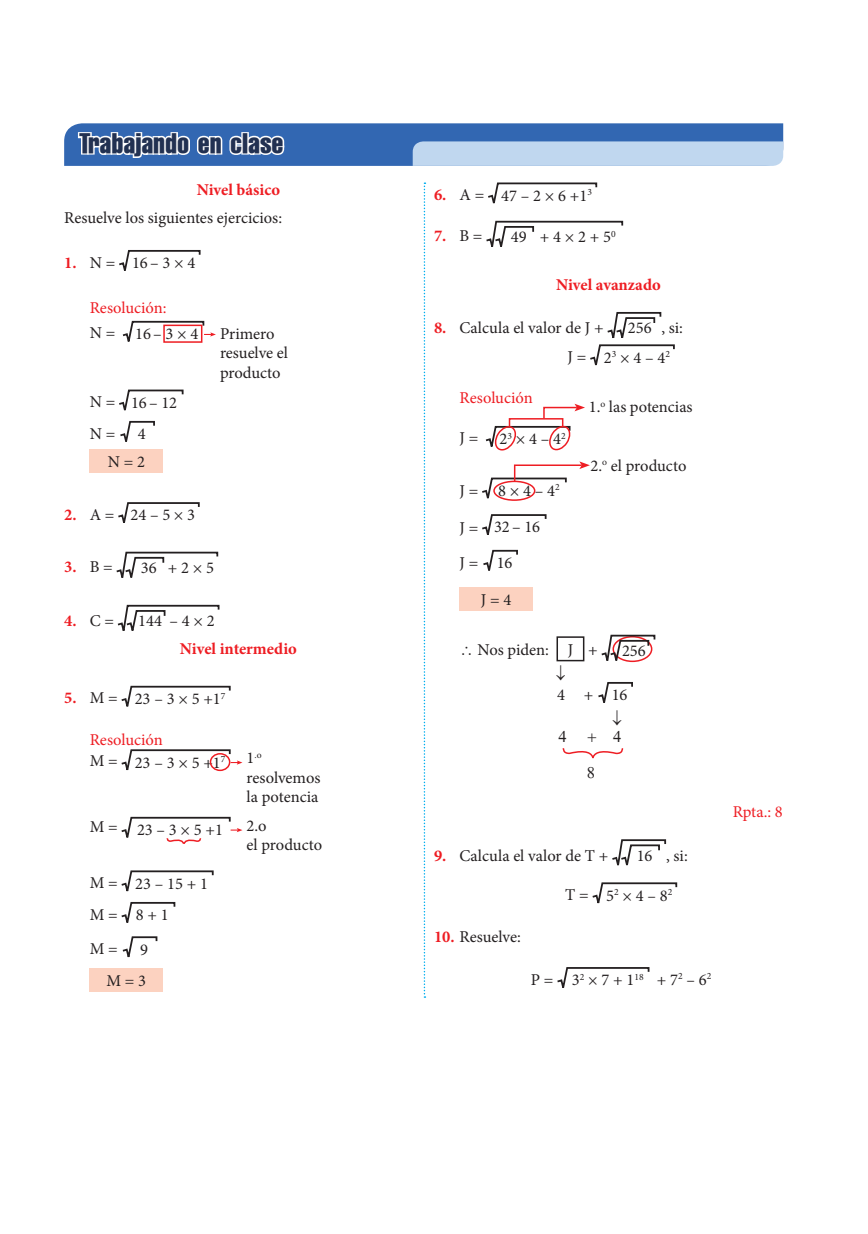
<style>
.page{position:relative;width:868px;height:1234px;background:#fff}
.page>*{position:absolute;margin:0;border:0;box-sizing:border-box;transform-origin:0 0}
.t1{font:27px "Triumvirate Compressed";color:#223152}
.t2{font:16.5px/19.5px "Minion Pro";color:#231f20}
.t3{font:700 16.5px "Minion Pro";color:#ee1d23}
.t4{font:16.5px/22.2px "Minion Pro";color:#ee1d23}
.t5{font:9.6px "Minion Pro";color:#231f20}
.s1{font-weight:700;color:#ee1d23}
.s2{font-weight:400;color:#231f20}
.s3{color:#231f20}
.s4{font-size:16.5px}
</style>
<div class="page">
<svg style="left:64px;top:123px;width:719px;height:43px;background:#7298cc"></svg>
<svg style="left:119px;top:250px;width:82px;height:21px"></svg>
<svg style="left:122px;top:320px;width:94px;height:23px"></svg>
<svg style="left:119px;top:389px;width:65px;height:53px"></svg>
<div style="left:90px;top:449px;width:73px;height:24px;background:#fcd2c0"></div>
<svg style="left:118px;top:502px;width:82px;height:21px"></svg>
<svg style="left:116px;top:551px;width:103px;height:27px"></svg>
<svg style="left:117px;top:604px;width:103px;height:27px"></svg>
<svg style="left:121px;top:685px;width:110px;height:22px"></svg>
<svg style="left:121px;top:749px;width:121px;height:23px"></svg>
<svg style="left:121px;top:816px;width:121px;height:28px"></svg>
<svg style="left:121px;top:870px;width:93px;height:88px"></svg>
<div style="left:90px;top:967px;width:73px;height:24px;background:#fcd2c0"></div>
<svg style="left:423px;top:182px;width:2px;height:815px"></svg>
<svg style="left:488px;top:182px;width:110px;height:22px"></svg>
<svg style="left:486px;top:220px;width:138px;height:27px"></svg>
<svg style="left:590px;top:312px;width:85px;height:54px"></svg>
<svg style="left:485px;top:403px;width:100px;height:48px"></svg>
<svg style="left:482px;top:461px;width:107px;height:40px"></svg>
<svg style="left:482px;top:514px;width:65px;height:21px"></svg>
<svg style="left:483px;top:549px;width:35px;height:22px"></svg>
<div style="left:459px;top:587px;width:74px;height:24px;background:#fcd2c0"></div>
<svg style="left:612px;top:839px;width:55px;height:27px"></svg>
<svg style="left:592px;top:882px;width:86px;height:22px"></svg>
<svg style="left:557px;top:967px;width:93px;height:21px"></svg>
<svg style="left:556px;top:634px;width:100px;height:125px"></svg>
<h1 class="t1" style="left:79px;top:126px;width:206px">Trabajando en clase</h1>
<p class="t3" style="left:197px;top:177px;width:85px">Nivel básico</p>
<p class="t2" style="left:64px;top:207px;width:219px">Resuelve los siguientes ejercicios:</p>
<p class="t2" style="left:64px;top:253px;width:133px"><span class="s1">1.</span> N = 16– 3 × 4</p>
<p class="t4" style="left:90px;top:296px;width:78px">Resolución:</p>
<p class="t2" style="left:90px;top:324px;width:110px">N = 16– 3 × 4</p>
<p class="t2" style="left:220px;top:324px;width:70px">Primero resuelve el producto</p>
<p class="t2" style="left:90px;top:387px;width:89px;line-height:30.8px">N = 16 – 12<br>N =</p>
<p class="t2" style="left:108px;top:420px;width:39px;line-height:28.2px;text-align:right">4<br>N = 2</p>
<p class="t2" style="left:64px;top:505px;width:132px"><span class="s1">2.</span> A = 24 – 5 × 3</p>
<p class="t3" style="left:64px;top:555px;width:50px">3. <span class="s2">B =</span></p>
<p class="t2" style="left:141px;top:558px;width:75px">36 + 2 × 5</p>
<p class="t3" style="left:64px;top:609px;width:51px">4. <span class="s2">C =</span></p>
<p class="t2" style="left:138px;top:611px;width:78px">144 – 4 × 2</p>
<p class="t3" style="left:180px;top:637px;width:118px">Nivel intermedio</p>
<p class="t2" style="left:64px;top:689px;width:163px"><span class="s1">5.</span> M = 23 – 3 × 5 +1<sup>7</sup></p>
<p class="t4" style="left:90px;top:729px;width:137px">Resolución<br><span class="s3">M = 23 – 3 × 5 +1</span><sup>7</sup></p>
<p class="t5" style="left:246px;top:748px;width:17px"><span class="s4">1</span>.o</p>
<p class="t2" style="left:246px;top:767px;width:75px">resolvemos la potencia</p>
<p class="t2" style="left:90px;top:820px;width:135px">M = 23 – 3 × 5 +1</p>
<p class="t2" style="left:246px;top:815px;width:77px">2.o<br>el producto</p>
<p class="t2" style="left:90px;top:867px;width:120px;line-height:31.5px">M = 23 – 15 + 1<br>M = 8 + 1</p>
<p class="t2" style="left:90px;top:938px;width:30px">M =</p>
<p class="t2" style="left:106px;top:933px;width:43px;line-height:31.2px;text-align:right">9<br>M = 3</p>
<p class="t2" style="left:434px;top:186px;width:159px"><span class="s1">6.</span> A = 47 – 2 × 6 +1<sup>3</sup></p>
<p class="t3" style="left:434px;top:224px;width:50px">7. <span class="s2">B =</span></p>
<p class="t2" style="left:510px;top:227px;width:106px">49 + 4 × 2 + 5<sup>0</sup></p>
<p class="t3" style="left:556px;top:273px;width:106px">Nivel avanzado</p>
<p class="t2" style="left:434px;top:318px;width:171px"><span class="s1">8.</span> Calcula el valor de J +</p>
<p class="t2" style="left:567px;top:313px;width:117px;line-height:29.2px;text-indent:60px">256 , si:<br>J = 2<sup>3</sup> × 4 – 4<sup>2</sup></p>
<p class="t4" style="left:459px;top:386px;width:75px">Resolución</p>
<p class="t2" style="left:459px;top:428px;width:20px">J =</p>
<p class="t2" style="left:499px;top:429px;width:68px">2<sup>3</sup> × 4 – 4<sup>2</sup></p>
<p class="t2" style="left:459px;top:481px;width:102px">J = 8 × 4 – 4<sup>2</sup></p>
<p class="t2" style="left:588px;top:397px;width:105px">1.<sup>o</sup> las potencias</p>
<p class="t2" style="left:590px;top:456px;width:97px">2.<sup>o</sup> el producto</p>
<p class="t2" style="left:459px;top:509px;width:82px;line-height:35.4px">J = 32 – 16<br>J = 16</p>
<p class="t2" style="left:481px;top:590px;width:32px">J = 4</p>
<p class="t2" style="left:459px;top:639px;width:140px">∴ Nos piden: J +</p>
<p class="t2" style="left:622px;top:641px;width:25px">256</p>
<p class="t2" style="left:557px;top:685px;width:72px">4 + 16</p>
<p class="t2" style="left:434px;top:845px;width:176px"><span class="s1">9.</span> Calcula el valor de T +</p>
<p class="t2" style="left:636px;top:845px;width:53px">16 , si:</p>
<p class="t2" style="left:565px;top:885px;width:109px">T = 5<sup>2</sup> × 4 – 8<sup>2</sup></p>
<p class="t2" style="left:434px;top:927px;width:88px"><span class="s1">10.</span> Resuelve:</p>
<p class="t2" style="left:531px;top:969px;width:182px">P = 3<sup>2</sup> × 7 + 1<sup>18</sup> + 7<sup>2</sup> – 6<sup>2</sup></p>
<p class="t4" style="left:732px;top:800px;width:51px">Rpta.: 8</p>
</div>
